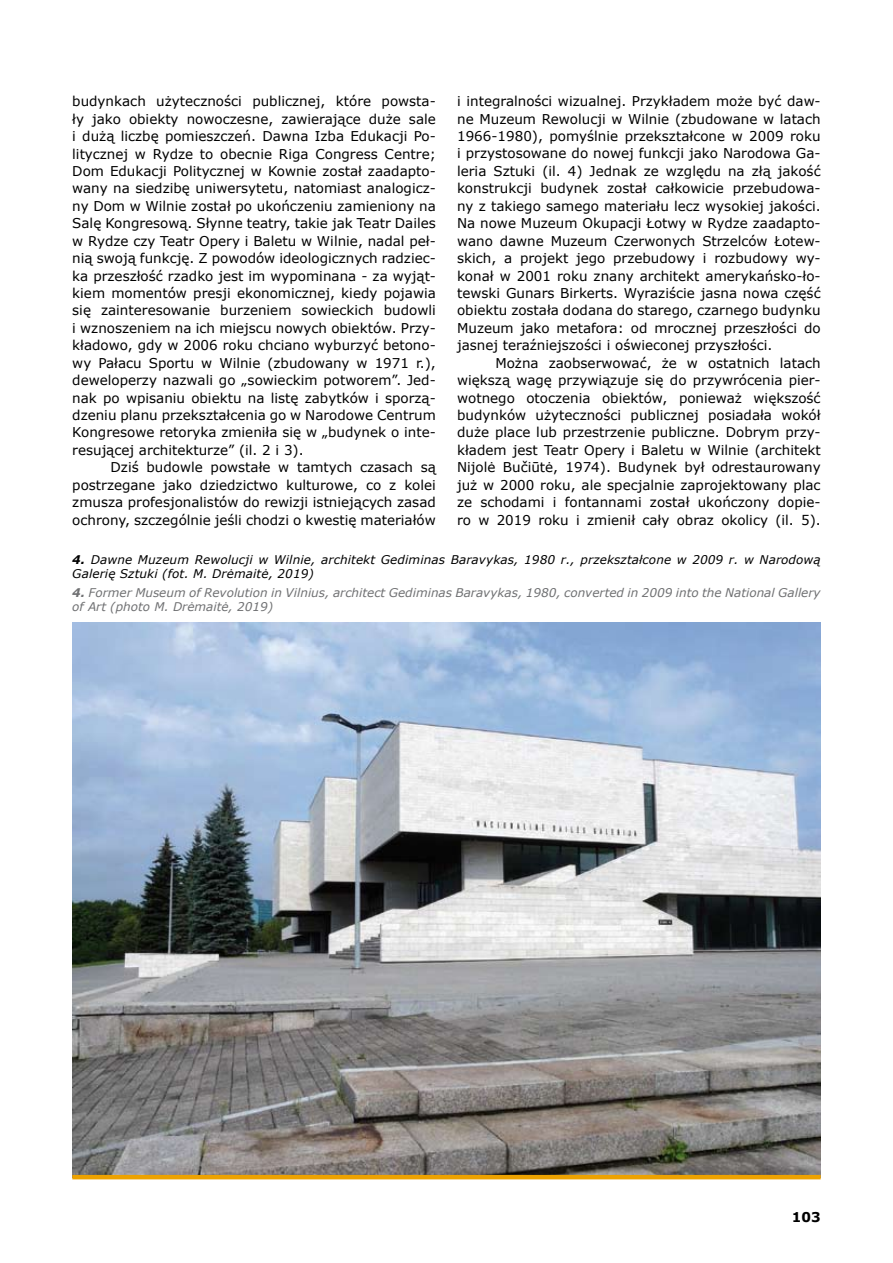
<style>
.page{position:relative;width:893px;height:1263px;background:#fff}
.page>*{position:absolute;margin:0;border:0;box-sizing:border-box;transform-origin:0 0}
.t1{font:13.5px/17.4px "Verdana";color:#000;text-align:justify}
.t2{font:700 13.5px "Verdana";color:#000}
.t3{font:italic 12px/14.4px "Verdana";color:#707173}
.t4{font:italic 12px/14.4px "Verdana";letter-spacing:.01em;color:#000}
.s1{font-weight:700}
</style>
<div class="page">
<img style="left:72px;top:623px;width:749px;height:552px">
<hr style="left:72px;top:1175px;width:749px;height:4px;background:#eda200">
<p class="t1" style="left:72px;top:92px;width:365px">budynkach użyteczności publicznej, które powsta&shy;ły jako obiekty nowoczesne, zawierające duże sale i dużą liczbę pomieszczeń. Dawna Izba Edukacji Po&shy;litycznej w Rydze to obecnie Riga Congress Centre; Dom Edukacji Politycznej w Kownie został zaadapto&shy;wany na siedzibę uniwersytetu, natomiast analogicz&shy;ny Dom w Wilnie został po ukończeniu zamieniony na Salę Kongresową. Słynne teatry, takie jak Teatr Dailes w Rydze czy Teatr Opery i Baletu w Wilnie, nadal peł&shy;nią swoją funkcję. Z powodów ideologicznych radziec&shy;ka przeszłość rzadko jest im wypominana - za wyjąt&shy;kiem momentów presji ekonomicznej, kiedy pojawia się zainteresowanie burzeniem sowieckich budowli i wznoszeniem na ich miejscu nowych obiektów. Przy&shy;kładowo, gdy w 2006 roku chciano wyburzyć betono&shy;wy Pałacu Sportu w Wilnie (zbudowany w 1971 r.), deweloperzy nazwali go „sowieckim potworem”. Jed&shy;nak po wpisaniu obiektu na listę zabytków i sporzą&shy;dzeniu planu przekształcenia go w Narodowe Centrum Kongresowe retoryka zmieniła się w „budynek o inte&shy;resującej architekturze” (il. 2 i 3).</p>
<p class="t1" style="left:72px;top:458px;width:365px;text-indent:38px">Dziś budowle powstałe w tamtych czasach są postrzegane jako dziedzictwo kulturowe, co z kolei zmusza profesjonalistów do rewizji istniejących zasad ochrony, szczególnie jeśli chodzi o kwestię materiałów</p>
<p class="t1" style="left:457px;top:92px;width:365px">i integralności wizualnej. Przykładem może być daw&shy;ne Muzeum Rewolucji w Wilnie (zbudowane w latach 1966-1980), pomyślnie przekształcone w 2009 roku i przystosowane do nowej funkcji jako Narodowa Ga&shy;leria Sztuki (il. 4) Jednak ze względu na złą jakość konstrukcji budynek został całkowicie przebudowa&shy;ny z takiego samego materiału lecz wysokiej jakości.<br>Na nowe Muzeum Okupacji Łotwy w Rydze zaadapto&shy;wano dawne Muzeum Czerwonych Strzelców Łotew&shy;skich, a projekt jego przebudowy i rozbudowy wy&shy;konał w 2001 roku znany architekt amerykańsko-ło&shy;tewski Gunars Birkerts. Wyraziście jasna nowa część obiektu została dodana do starego, czarnego budynku Muzeum jako metafora: od mrocznej przeszłości do jasnej teraźniejszości i oświeconej przyszłości.</p>
<p class="t1" style="left:457px;top:354px;width:365px;text-indent:38px">Można zaobserwować, że w ostatnich latach większą wagę przywiązuje się do przywrócenia pier&shy;wotnego otoczenia obiektów, ponieważ większość budynków użyteczności publicznej posiadała wokół duże place lub przestrzenie publiczne. Dobrym przy&shy;kładem jest Teatr Opery i Baletu w Wilnie (architekt Nijolė Bučiūtė, 1974). Budynek był odrestaurowany już w 2000 roku, ale specjalnie zaprojektowany plac ze schodami i fontannami został ukończony dopie&shy;ro w 2019 roku i zmienił cały obraz okolicy (il. 5).</p>
<p class="t4" style="left:72px;top:552px;width:750px"><span class="s1">4.</span> Dawne Muzeum Rewolucji w Wilnie, architekt Gediminas Baravykas, 1980 r., przekształcone w 2009 r. w Narodową<br>Galerię Sztuki (fot. M. Drėmaitė, 2019)</p>
<p class="t3" style="left:72px;top:585px;width:750px"><span class="s1">4.</span> Former Museum of Revolution in Vilnius, architect Gediminas Baravykas, 1980, converted in 2009 into the National Gallery of Art (photo M. Drėmaitė, 2019)</p>
<p class="t2" style="left:792px;top:1208px;width:30px">103</p>
</div>
